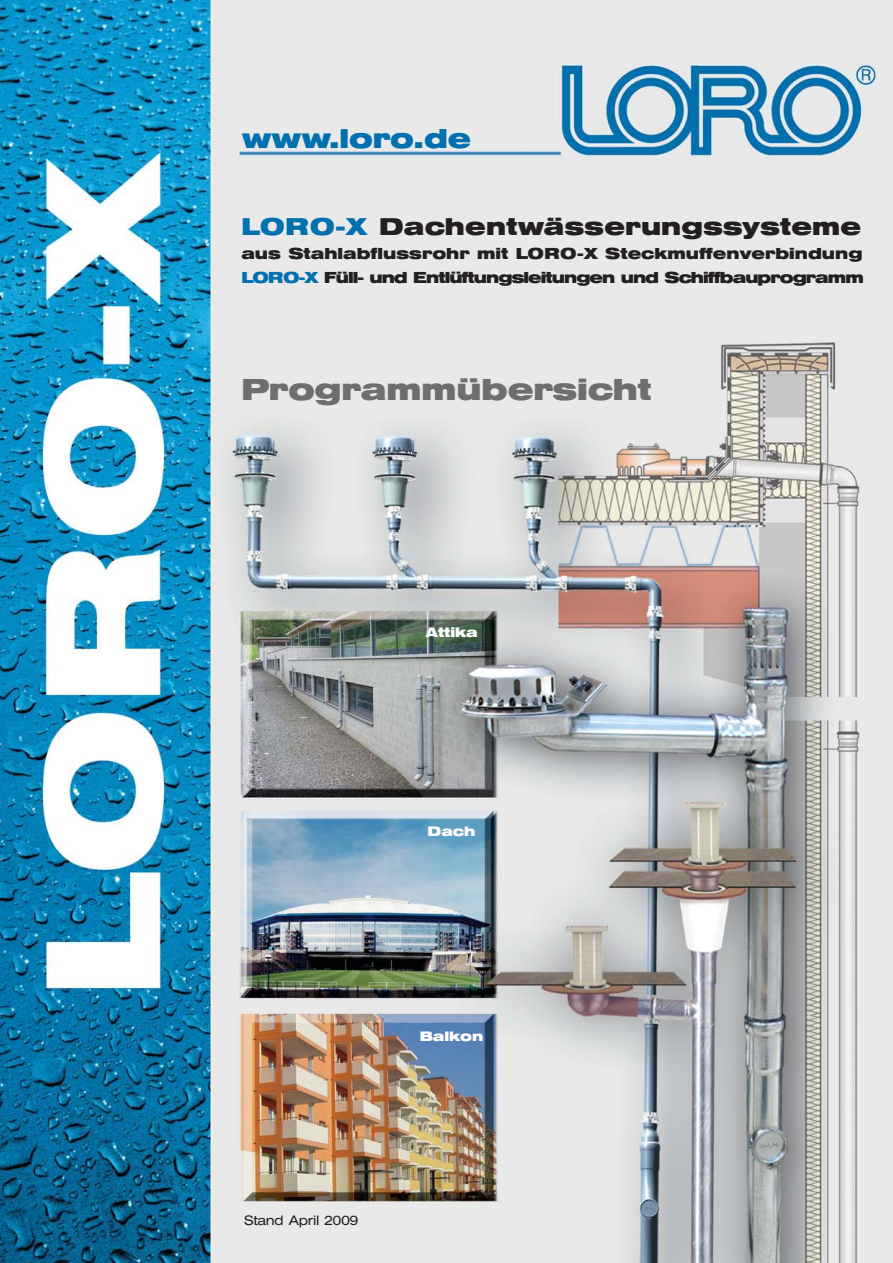
<style>
.page{position:relative;width:893px;height:1263px;background:#fff}
.page>*{position:absolute;margin:0;border:0;box-sizing:border-box;transform-origin:0 0}
.t1{font:700 30px "Helvetica Extended BQ";color:#6c6e70}
.t2{font:700 27px "Helvetica Extended BQ";color:#0070af}
.t3{font:700 24px "Helvetica Extended BQ";letter-spacing:.015em;color:#231f20}
.t4{font:700 15.75px/24px "Helvetica Extended BQ";letter-spacing:-.035em;color:#231f20}
.t5{font:700 13.5px "Helvetica Extended BQ";color:#fff}
.t6{font:300 13.5px "Helvetica Extended BQ";color:#231f20}
.s1{color:#0070af}
</style>
<div class="page">
<img style="left:0;top:0;width:892px;height:1262px">
<h2 class="t2" style="left:242px;top:128px;width:230px">www.loro.de</h2>
<h3 class="t3" style="left:241px;top:217px;width:621px"><span class="s1">LORO-X</span> Dachentwässerungssysteme</h3>
<p class="t4" style="left:241px;top:243px;width:623px">aus Stahlabflussrohr mit LORO-X Steckmuffenverbindung<br><span class="s1">LORO-X</span> Füll- und Entlüftungsleitungen und Schiffbauprogramm</p>
<h1 class="t1" style="left:241px;top:378px;width:412px">Programmübersicht</h1>
<p class="t5" style="left:425px;top:627px;width:54px">Attika</p>
<p class="t5" style="left:427px;top:825px;width:49px">Dach</p>
<p class="t5" style="left:420px;top:1031px;width:65px">Balkon</p>
<p class="t6" style="left:244px;top:1214px;width:115px">Stand April 2009</p>
</div>
